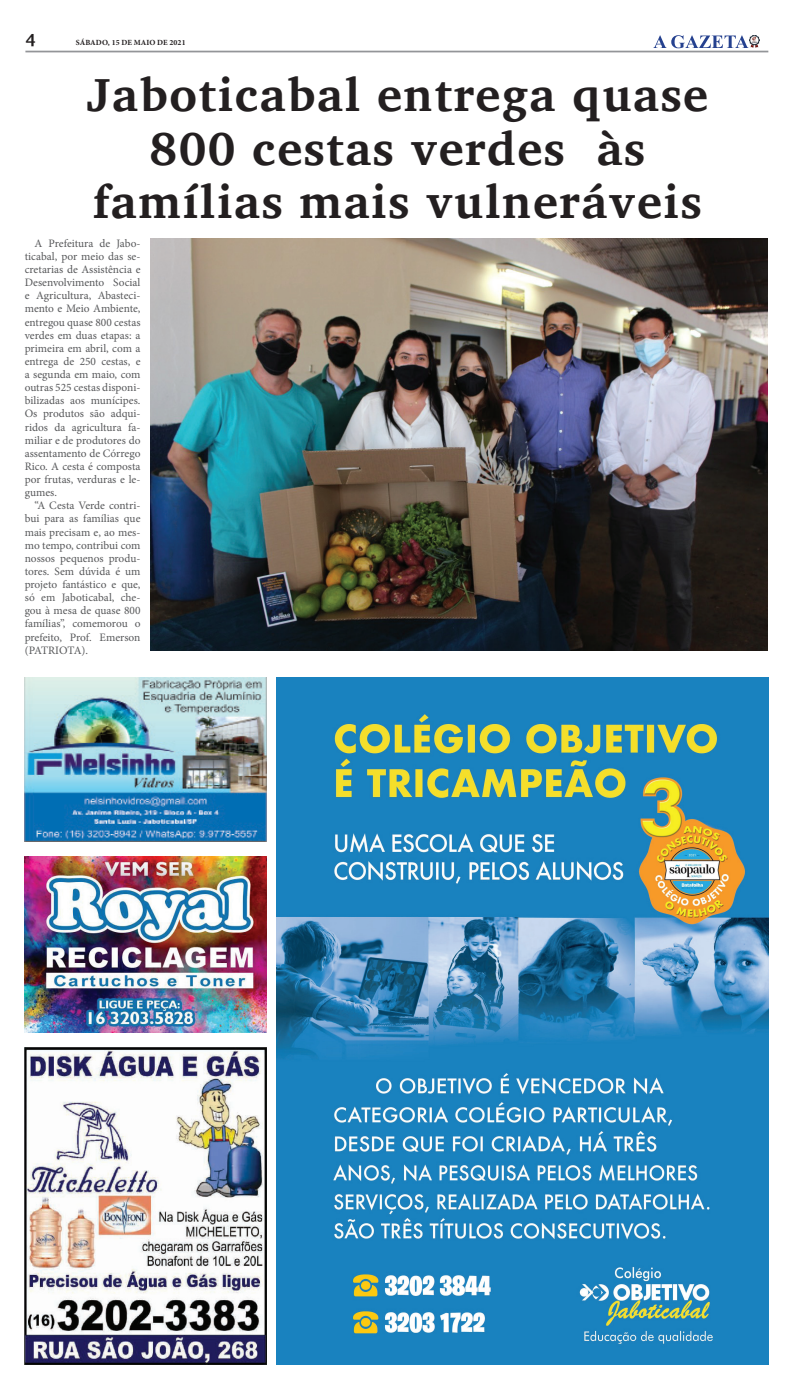
<style>
.page{position:relative;width:794px;height:1389px;background:#fff}
.page>*{position:absolute;margin:0;border:0;box-sizing:border-box;transform-origin:0 0}
.t1{font:700 47.25px/53.4px "Charis SIL";letter-spacing:.03em;color:#231f20;text-align:center}
.t2{font:700 17.5px "Charis SIL";color:#231f20}
.t3{font:11.38px/13.1px "Minion Pro";color:#57585a;text-align:justify}
.t4{font:700 7.88px "Minion Pro";letter-spacing:.01em;color:#231f20}
</style>
<div class="page">
<hr style="left:25px;top:51px;width:743px;height:1px;background:#939598">
<svg style="left:653px;top:35px;width:106px;height:13px"></svg>
<img style="left:276px;top:677px;width:492px;height:687px">
<img style="left:25px;top:1048px;width:241px;height:316px">
<img style="left:25px;top:857px;width:241px;height:175px">
<img style="left:25px;top:677px;width:241px;height:164px">
<img style="left:150px;top:238px;width:618px;height:412px">
<h2 class="t2" style="left:25px;top:29px;width:12px">4</h2>
<p class="t4" style="left:76px;top:36px;width:111px">SÁBADO, 15 DE MAIO DE 2021</p>
<h1 class="t1" style="left:87px;top:68px;width:623px">Jaboticabal entrega quase<br>800 cestas verdes às famílias mais vulneráveis</h1>
<p class="t3" style="left:25px;top:237px;width:117px;text-indent:10px">A Prefeitura de Jabo&shy;ticabal, por meio das se&shy;cretarias de Assistência e Desenvolvimento Social e Agricultura, Abasteci&shy;mento e Meio Ambiente, entregou quase 800 cestas verdes em duas etapas: a primeira em abril, com a entrega de 250 cestas, e a segunda em maio, com outras 525 cestas disponi&shy;bilizadas aos munícipes.<br>Os produtos são adqui&shy;ridos da agricultura fa&shy;miliar e de produtores do assentamento de Córrego Rico. A cesta é composta por frutas, verduras e le&shy;gumes.</p>
<p class="t3" style="left:25px;top:499px;width:117px;text-indent:10px">“A Cesta Verde contri&shy;bui para as famílias que mais precisam e, ao mes&shy;mo tempo, contribui com nossos pequenos produ&shy;tores. Sem dúvida é um projeto fantástico e que, só em Jaboticabal, che&shy;gou à mesa de quase 800 famílias”, comemorou o prefeito, Prof. Emerson (PATRIOTA).</p>
</div>
